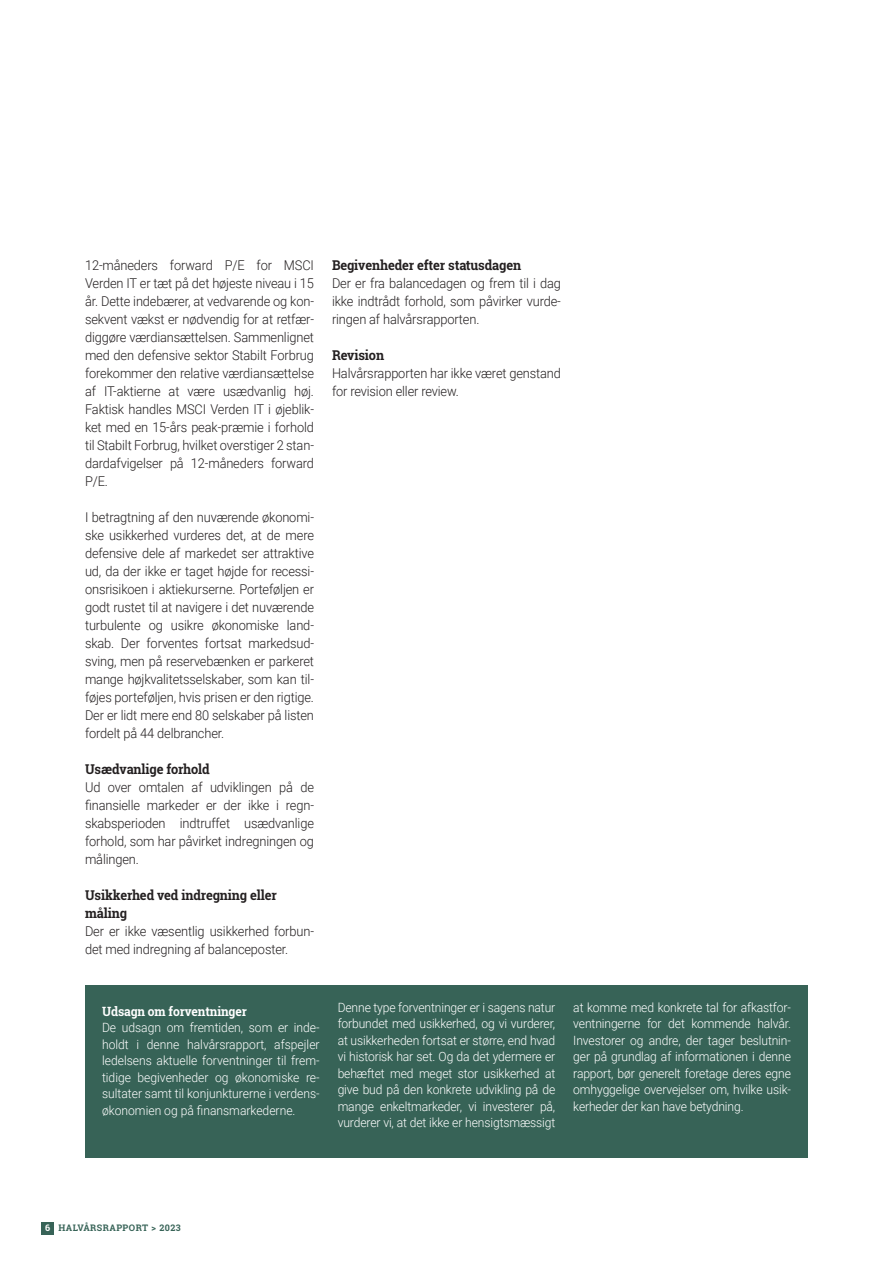
<style>
.page{position:relative;width:893px;height:1263px;background:#fff}
.page>*{position:absolute;margin:0;border:0;box-sizing:border-box;transform-origin:0 0}
.Brødtekst{font:300 13.5px/18px "Roboto";letter-spacing:-.01em;color:#231f20;text-align:justify;scale:.95 1}
.Lille_overskrift{font:700 13.5px/18px "Roboto Slab";letter-spacing:-.01em;color:#231f20;scale:.95 1}
.Lille_overskrift-2{font:300 12.75px/16.5px "Roboto";letter-spacing:-.01em;color:#fff;text-align:justify;scale:.95 1}
.Lille_overskrift-3{font:700 12.75px "Roboto Slab";letter-spacing:-.01em;color:#fff;scale:.95 1}
.t1{font:700 9px "Roboto Slab";letter-spacing:.05em;color:#376357}
.s1{color:#fff}
</style>
<div class="page">
<div style="left:41px;top:1222px;width:13px;height:13px;background:#376357"></div>
<div style="left:85px;top:985px;width:723px;height:173px;background:#376357"></div>
<p class="Brødtekst" style="left:85px;top:256px;width:243px">12-måneders forward P/E for MSCI Verden IT er tæt på det højeste niveau i 15 år. Dette indebærer, at vedvarende og kon&shy;sekvent vækst er nødvendig for at retfær&shy;diggøre værdiansættelsen. Sammenlignet med den defensive sektor Stabilt Forbrug forekommer den relative værdiansættelse af IT-aktierne at være usædvanlig høj.<br>Faktisk handles MSCI Verden IT i øjeblik&shy;ket med en 15-års peak-præmie i forhold til Stabilt Forbrug, hvilket overstiger 2 stan&shy;dardafvigelser på 12-måneders forward P/E.</p>
<p class="Brødtekst" style="left:85px;top:508px;width:243px">I betragtning af den nuværende økonomi&shy;ske usikkerhed vurderes det, at de mere defensive dele af markedet ser attraktive ud, da der ikke er taget højde for recessi&shy;onsrisikoen i aktiekurserne. Porteføljen er godt rustet til at navigere i det nuværende turbulente og usikre økonomiske land&shy;skab. Der forventes fortsat markedsud&shy;sving, men på reservebænken er parkeret mange højkvalitetsselskaber, som kan til&shy;føjes porteføljen, hvis prisen er den rigtige.</p>
<p class="Brødtekst" style="left:85px;top:706px;width:243px">Der er lidt mere end 80 selskaber på listen fordelt på 44 delbrancher.</p>
<p class="Lille_overskrift" style="left:85px;top:760px;width:133px">Usædvanlige forhold</p>
<p class="Brødtekst" style="left:85px;top:778px;width:243px">Ud over omtalen af udviklingen på de finansielle markeder er der ikke i regn&shy;skabsperioden indtruffet usædvanlige forhold, som har påvirket indregningen og målingen.</p>
<p class="Lille_overskrift" style="left:85px;top:886px;width:203px">Usikkerhed ved indregning eller måling</p>
<p class="Brødtekst" style="left:85px;top:922px;width:242px">Der er ikke væsentlig usikkerhed forbun&shy;det med indregning af balanceposter.</p>
<p class="Lille_overskrift" style="left:332px;top:256px;width:201px">Begivenheder efter statusdagen</p>
<p class="Brødtekst" style="left:332px;top:274px;width:243px">Der er fra balancedagen og frem til i dag ikke indtrådt forhold, som påvirker vurde&shy;ringen af halvårsrapporten.</p>
<p class="Lille_overskrift" style="left:332px;top:346px;width:56px">Revision</p>
<p class="Brødtekst" style="left:332px;top:364px;width:242px">Halvårsrapporten har ikke været genstand for revision eller review.</p>
<p class="Lille_overskrift-3" style="left:102px;top:1002px;width:154px">Udsagn om forventninger</p>
<p class="Lille_overskrift-2" style="left:102px;top:1019px;width:231px">De udsagn om fremtiden, som er inde&shy;holdt i denne halvårsrapport, afspejler ledelsens aktuelle forventninger til frem&shy;tidige begivenheder og økonomiske re&shy;sultater samt til konjunkturerne i verdens&shy;økonomien og på finansmarkederne.</p>
<p class="Lille_overskrift-2" style="left:338px;top:998px;width:231px">Denne type forventninger er i sagens natur forbundet med usikkerhed, og vi vurderer, at usikkerheden fortsat er større, end hvad vi historisk har set. Og da det ydermere er behæftet med meget stor usikkerhed at give bud på den konkrete udvikling på de mange enkeltmarkeder, vi investerer på, vurderer vi, at det ikke er hensigtsmæssigt</p>
<p class="Lille_overskrift-2" style="left:573px;top:998px;width:231px">at komme med konkrete tal for afkastfor&shy;ventningerne for det kommende halvår.<br>Investorer og andre, der tager beslutnin&shy;ger på grundlag af informationen i denne rapport, bør generelt foretage deres egne omhyggelige overvejelser om, hvilke usik&shy;kerheder der kan have betydning.</p>
<p class="t1" style="left:45px;top:1222px;width:137px"><span class="s1">6</span> HALVÅRSRAPPORT &gt; 2023</p>
</div>
